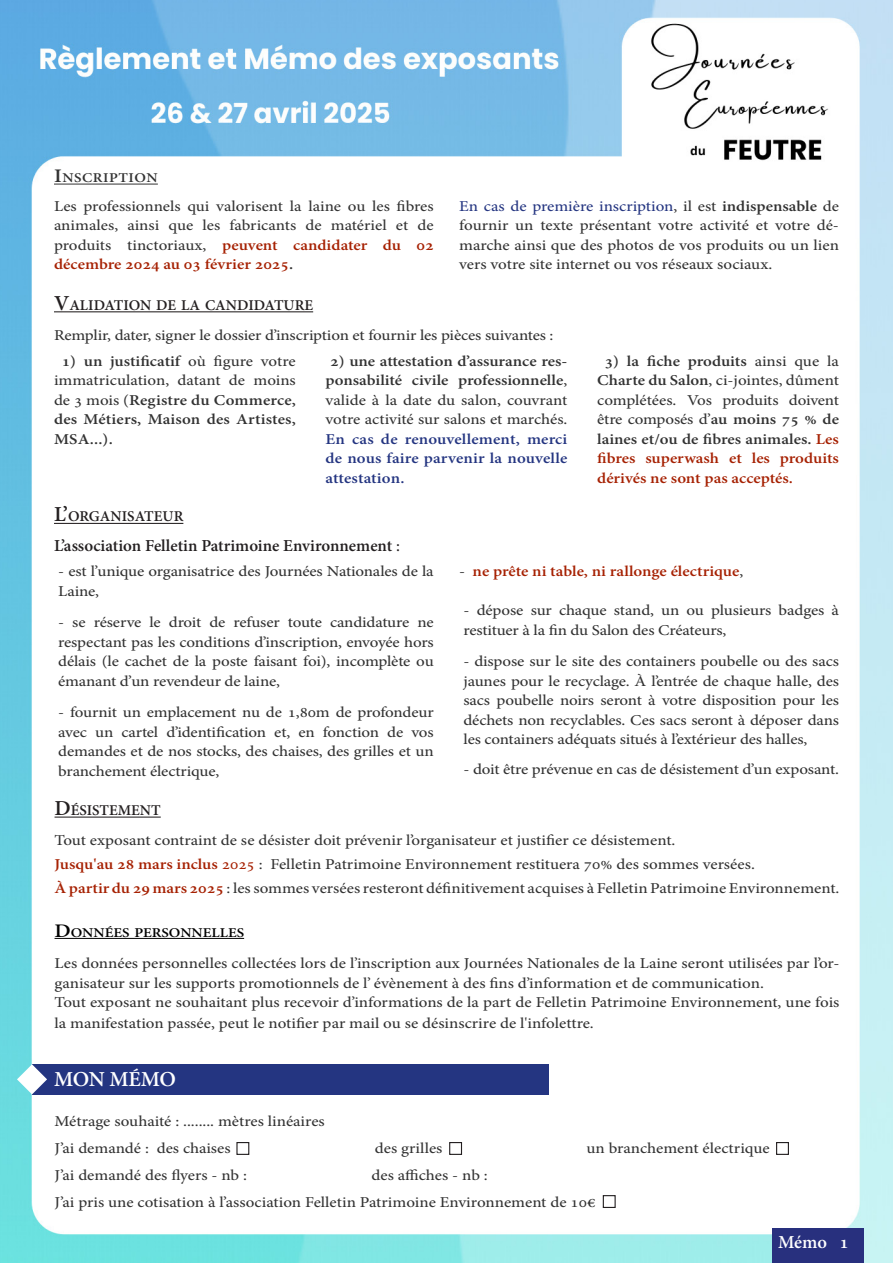
<style>
.page{position:relative;width:893px;height:1263px;background:#fff}
.page>*{position:absolute;margin:0;border:0;box-sizing:border-box;transform-origin:0 0}
.t1{font:700 21px "Adobe Hebrew";letter-spacing:-.015em;color:#fff}
.t2{font:700 18px "Adobe Hebrew";color:#fff}
.t3{font:700 16.5px "Adobe Hebrew";color:#231f20}
.t4{font:14.85px/19.5px "Adobe Hebrew";letter-spacing:-.005em;color:#323232;text-align:justify;scale:1.11 1}
.t5{font:700 14.85px/19.5px "Adobe Hebrew";letter-spacing:.01em;color:#243581;text-align:justify;scale:1.11 1}
.t6{font:700 14.85px/19.5px "Adobe Hebrew";letter-spacing:.01em;color:#323232;text-align:justify;scale:1.11 1}
.t7{font:700 14.85px "Adobe Hebrew";color:#a62103;scale:1.11 1}
.t8{font:700 14.7px "Adobe Hebrew";color:#231f20}
.t9{font:700 13.2px "Adobe Hebrew";color:#000;scale:1.11 1}
.t10{font:700 13.2px "Adobe Hebrew";letter-spacing:.035em;color:#323232;scale:1.11 1}
.s1{font-size:18.9px}
.s2{font-weight:700;color:#a62103}
.s3{font-weight:700}
.s4{color:#243581}
.s5{font-size:21px}
.s6{font-weight:400}
.s7{color:#323232}
.s8{font-weight:400;color:#323232}
.s9{color:#a62103}
</style>
<div class="page">
<img style="left:0;top:0;width:893px;height:1263px">
<div style="left:32px;top:1064px;width:517px;height:30px;background:#243581"></div>
<hr style="left:55px;top:816px;width:106px;height:2px;background:#231f20">
<hr style="left:55px;top:938px;width:189px;height:1px;background:#000">
<hr style="left:54px;top:184px;width:104px;height:1px;background:#323232">
<hr style="left:54px;top:311px;width:259px;height:1px;background:#231f20">
<hr style="left:54px;top:523px;width:129px;height:1px;background:#231f20">
<svg style="left:17px;top:1064px;width:30px;height:30px"></svg>
<div style="left:776px;top:1142px;width:13px;height:13px;border:1px solid #231f20"></div>
<div style="left:449px;top:1142px;width:13px;height:13px;border:1px solid #231f20"></div>
<div style="left:236px;top:1142px;width:13px;height:13px;border:1px solid #231f20"></div>
<div style="left:603px;top:1195px;width:13px;height:13px;border:1px solid #231f20"></div>
<div style="left:772px;top:1229px;width:91px;height:34px;background:#28307e"></div>
<p class="t10" style="left:54px;top:170px;width:95px"><span class="s1">I</span>NSCRIPTION</p>
<p class="t4" style="left:54px;top:196px;width:344px">Les professionnels qui valorisent la laine ou les fibres animales, ainsi que les fabricants de matériel et de produits tinctoriaux, <span class="s2">peuvent candidater du 02 décembre 2024 au 03 février 2025</span><span class="s3">.</span></p>
<p class="t4" style="left:459px;top:196px;width:344px"><span class="s4">En cas de première inscription</span>, il est <span class="s3">indispensable</span> de fournir un texte présentant votre activité et votre dé&shy;marche ainsi que des photos de vos produits ou un lien vers votre site internet ou vos réseaux sociaux.</p>
<p class="t8" style="left:54px;top:296px;width:261px"><span class="s5">V</span>ALIDATION DE LA CANDIDATURE</p>
<p class="t4" style="left:54px;top:325px;width:451px">Remplir, dater, signer le dossier d’inscription et fournir les pièces suivantes :</p>
<p class="t6" style="left:54px;top:351px;width:219px;text-indent:8px">1) un justificatif <span class="s6">où figure votre immatriculation, datant de moins de 3 mois (</span>Registre du Commerce, des Métiers, Maison des Artistes, MSA...).</p>
<p class="t5" style="left:326px;top:351px;width:219px;text-indent:5px"><span class="s7">2) une attestation d’assurance res&shy;ponsabilité civile professionnelle</span><span class="s8">, valide à la date du salon, couvrant votre activité sur salons et marchés.<br></span>En cas de renouvellement, merci de nous faire parvenir la nouvelle attestation.</p>
<p class="t4" style="left:597px;top:351px;width:219px;text-indent:8px"><span class="s3">3) la fiche produits</span> ainsi que la <span class="s3">Charte du Salon</span>, ci-jointes, dûment complétées. Vos produits doivent être composés d’<span class="s3">au moins 75 % de laines et/ou de fibres animales.</span> <span class="s2">Les fibres superwash et les produits dérivés ne sont pas acceptés.</span></p>
<p class="t8" style="left:54px;top:508px;width:131px"><span class="s5">L’</span>ORGANISATEUR</p>
<p class="t3" style="left:54px;top:536px;width:348px">L’association Felletin Patrimoine Environnement <span class="s6">:</span></p>
<p class="t4" style="left:58px;top:562px;width:340px">- est l’unique organisatrice des Journées Nationales de la<br>Laine,</p>
<p class="t4" style="left:58px;top:613px;width:340px">- se réserve le droit de refuser toute candidature ne respectant pas les conditions d’inscription, envoyée hors délais (le cachet de la poste faisant foi), incomplète ou émanant d’un revendeur de laine,</p>
<p class="t4" style="left:58px;top:703px;width:340px">- fournit un emplacement nu de 1,80m de profondeur avec un cartel d’identification et, en fonction de vos demandes et de nos stocks, des chaises, des grilles et un branchement électrique,</p>
<p class="t7" style="left:459px;top:562px;width:258px"><span class="s8">-</span> ne prête ni table, ni rallonge électrique<span class="s8">,</span></p>
<p class="t4" style="left:463px;top:601px;width:340px">- dépose sur chaque stand, un ou plusieurs badges à restituer à la fin du Salon des Créateurs,</p>
<p class="t4" style="left:463px;top:652px;width:340px">- dispose sur le site des containers poubelle ou des sacs jaunes pour le recyclage. À l’entrée de chaque halle, des sacs poubelle noirs seront à votre disposition pour les déchets non recyclables. Ces sacs seront à déposer dans les containers adéquats situés à l’extérieur des halles,</p>
<p class="t4" style="left:463px;top:760px;width:340px">- doit être prévenue en cas de désistement d’un exposant.</p>
<p class="t8" style="left:55px;top:801px;width:108px"><span class="s5">D</span>ÉSISTEMENT</p>
<p class="t4" style="left:55px;top:830px;width:561px">Tout exposant contraint de se désister doit prévenir l’organisateur et justifier ce désistement.</p>
<p class="t4" style="left:55px;top:854px;width:632px"><span class="s2">Jusqu'au 28 mars inclus</span> <span class="s9">2025</span> : Felletin Patrimoine Environnement restituera 70% des sommes versées.</p>
<p class="t4" style="left:55px;top:878px;width:709px"><span class="s2">À partir du 29 mars 2025</span> : les sommes versées resteront définitivement acquises à Felletin Patrimoine Environnement.</p>
<p class="t9" style="left:55px;top:924px;width:172px"><span class="s1">D</span>ONNÉES PERSONNELLES</p>
<p class="t4" style="left:55px;top:953px;width:709px">Les données personnelles collectées lors de l’inscription aux Journées Nationales de la Laine seront utilisées par l’or&shy;ganisateur sur les supports promotionnels de l’ évènement à des fins d’information et de communication.</p>
<p class="t4" style="left:55px;top:992px;width:709px;line-height:21px">Tout exposant ne souhaitant plus recevoir d’informations de la part de Felletin Patrimoine Environnement, une fois la manifestation passée, peut le notifier par mail ou se désinscrire de l'infolettre.</p>
<p class="t1" style="left:54px;top:1066px;width:124px">MON MÉMO</p>
<p class="t4" style="left:55px;top:1111px;width:245px">Métrage souhaité : ........ mètres linéaires</p>
<p class="t4" style="left:55px;top:1138px;width:160px">J’ai demandé : des chaises</p>
<p class="t4" style="left:375px;top:1138px;width:62px">des grilles</p>
<p class="t4" style="left:586px;top:1138px;width:166px">un branchement électrique</p>
<p class="t4" style="left:55px;top:1165px;width:175px">J’ai demandé des flyers - nb :</p>
<p class="t4" style="left:372px;top:1165px;width:106px">des affiches - nb :</p>
<p class="t4" style="left:55px;top:1192px;width:489px">J’ai pris une cotisation à l’association Felletin Patrimoine Environnement de 10€</p>
<p class="t2" style="left:778px;top:1231px;width:72px">Mémo 1</p>
</div>
